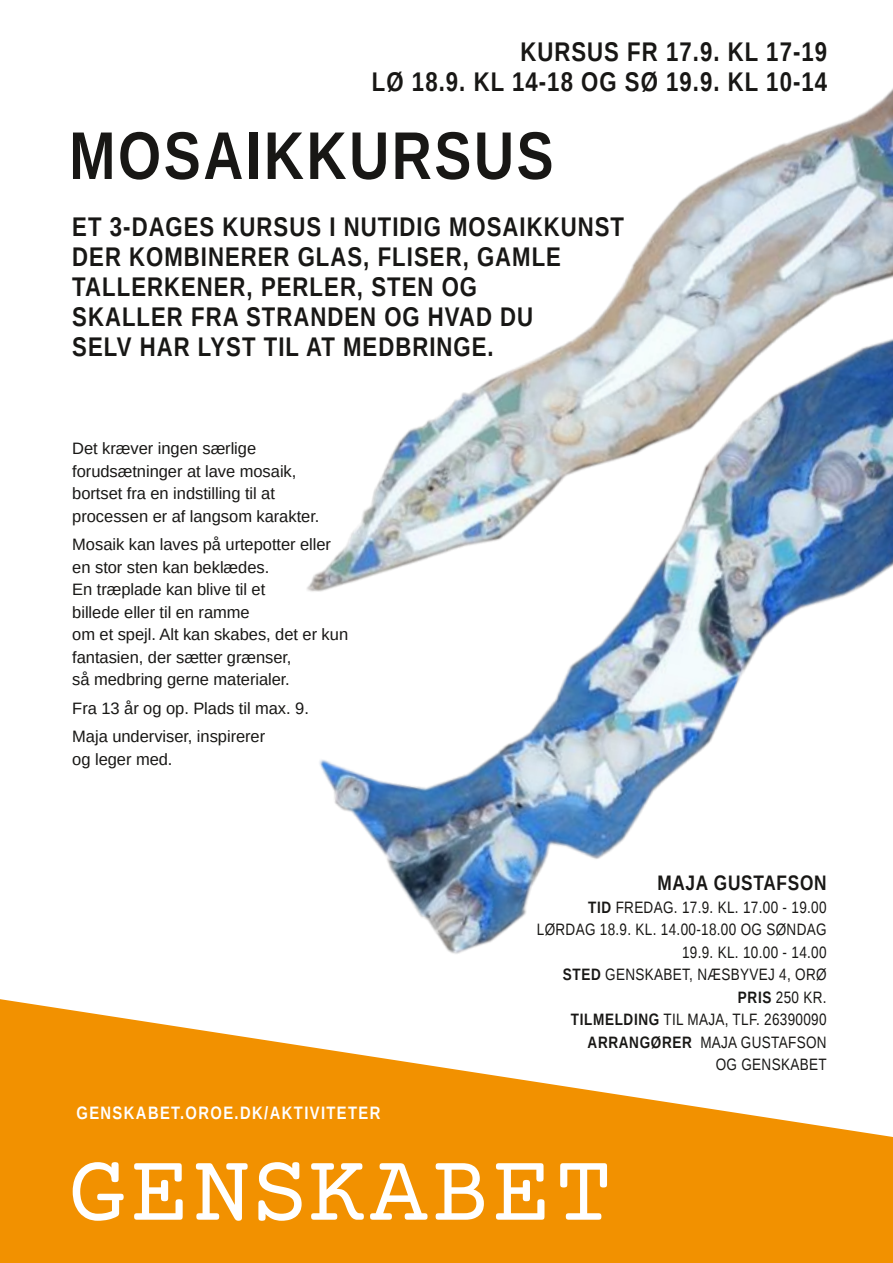
<style>
.page{position:relative;width:893px;height:1263px;background:#fff}
.page>*{position:absolute;margin:0;border:0;box-sizing:border-box;transform-origin:0 0}
.t1{font:97.5px "Courier Prime";letter-spacing:.04em;color:#fff}
.t2{font:700 67.5px "Liberation Sans Narrow";letter-spacing:.04em;color:#181715}
.t3{font:700 27px/30px "Liberation Sans Narrow";letter-spacing:.04em;color:#181715;text-align:right}
.t4{font:700 21px "Liberation Sans Narrow";letter-spacing:.035em;color:#181715}
.t5{font:700 18px "Liberation Sans Narrow";letter-spacing:.08em;color:#fff}
.t6{font:16.5px/22.5px "Liberation Sans";color:#181715}
.t7{font:16.5px/22.5px "Liberation Sans Narrow";letter-spacing:.02em;color:#181715;text-align:right}
.s1{font-weight:700}
</style>
<div class="page">
<img style="left:307px;top:88px;width:586px;height:866px">
<svg style="left:0;top:999px;width:893px;height:264px;fill:#f29100"></svg>
<h3 class="t3" style="left:372px;top:37px;width:457px">KURSUS FR 17.9. KL 17-19<br>LØ 18.9. KL 14-18 OG SØ 19.9. KL 10-14</h3>
<h2 class="t2" style="left:69px;top:116px;width:486px">MOSAIKKURSUS</h2>
<h3 class="t3" style="left:72px;top:211px;width:553px;text-align:left">ET 3-DAGES KURSUS I NUTIDIG MOSAIKKUNST DER KOMBINERER GLAS, FLISER, GAMLE TALLERKENER, PERLER, STEN OG<br>SKALLER FRA STRANDEN OG HVAD DU<br>SELV HAR LYST TIL AT MEDBRINGE.</h3>
<p class="t6" style="left:72px;top:437px;width:248px">Det kræver ingen særlige forudsætninger at lave mosaik, bortset fra en indstilling til at processen er af langsom karakter.</p>
<p class="t6" style="left:72px;top:533px;width:277px">Mosaik kan laves på urtepotter eller en stor sten kan beklædes.<br>En træplade kan blive til et<br>billede eller til en ramme<br>om et spejl. Alt kan skabes, det er kun fantasien, der sætter grænser,<br>så medbring gerne materialer.</p>
<p class="t6" style="left:72px;top:694px;width:238px;line-height:28.5px">Fra 13 år og op. Plads til max. 9.<br>Maja underviser, inspirerer</p>
<p class="t6" style="left:72px;top:748px;width:102px">og leger med.</p>
<p class="t5" style="left:77px;top:1102px;width:305px">GENSKABET.OROE.DK/AKTIVITETER</p>
<p class="t4" style="left:657px;top:870px;width:171px">MAJA GUSTAFSON</p>
<p class="t7" style="left:537px;top:895px;width:291px"><span class="s1">TID</span> FREDAG. 17.9. KL. 17.00 - 19.00<br>LØRDAG 18.9. KL. 14.00-18.00 OG SØNDAG<br>19.9. KL. 10.00 - 14.00<br><span class="s1">STED</span> GENSKABET, NÆSBYVEJ 4, ORØ<br><span class="s1">PRIS</span> 250 KR.<br><span class="s1">TILMELDING</span> TIL MAJA, TLF. 26390090<br><span class="s1">ARRANGØRER</span> MAJA GUSTAFSON<br>OG GENSKABET</p>
<h1 class="t1" style="left:68px;top:1152px;width:546px">GENSKABET</h1>
</div>
